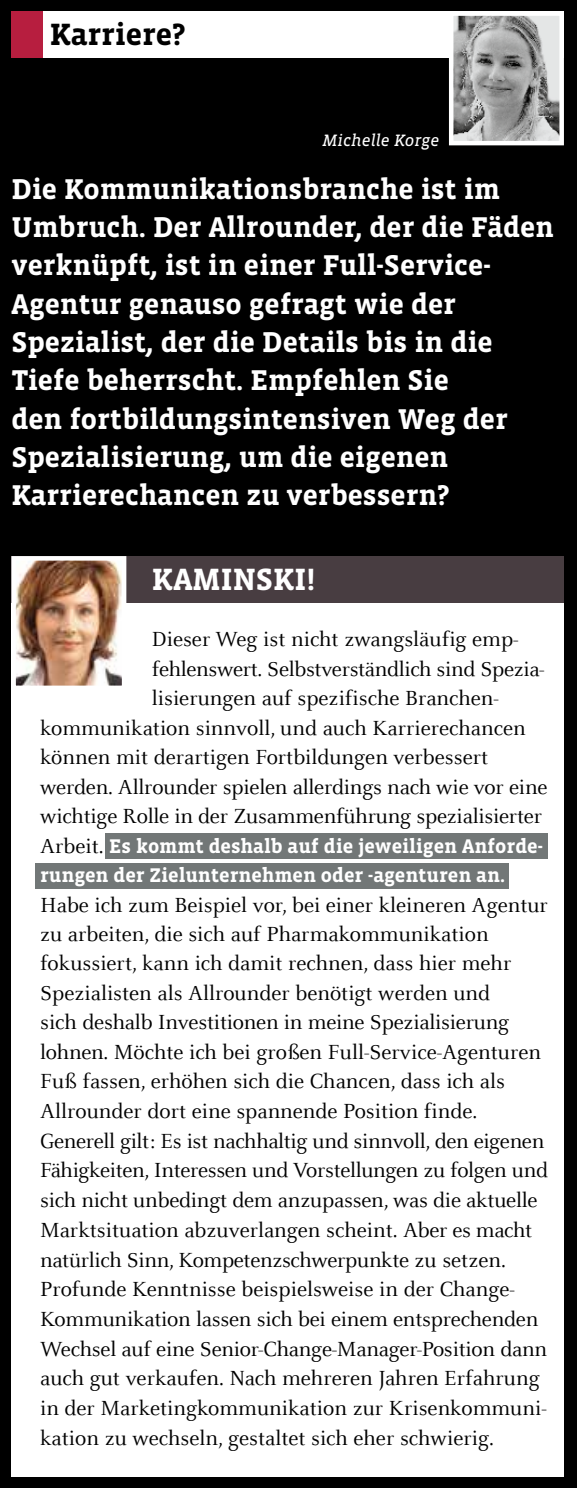
<style>
.page{position:relative;width:577px;height:1488px;background:#fff}
.page>*{position:absolute;margin:0;border:0;box-sizing:border-box;transform-origin:0 0}
.t1{font:700 31.5px "Vista Slab OT";color:#fff}
.t2{font:700 31.5px "Vista Slab OT";color:#000}
.t3{font:700 29.25px/38.2px "Vista Slab OT";color:#fff}
.t4{font:22.5px/29.7px "Celeste Offc";color:#000}
.t5{font:700 20.25px/29.5px "Vista Slab OT";color:#fff}
.t6{font:italic 16.88px "Vista Slab OT";color:#fff}
.s1{font-family:"Celeste Offc";font-weight:400;font-size:22.5px;color:#000}
</style>
<div class="page">
<div style="left:0;top:0;width:576px;height:1487px;background:#000"></div>
<div style="left:11px;top:602px;width:552px;height:874px;background:#fff"></div>
<div style="left:106px;top:833px;width:441px;height:25px;background:#727777"></div>
<div style="left:36px;top:862px;width:472px;height:26px;background:#727777"></div>
<div style="left:128px;top:556px;width:435px;height:46px;background:#483d41"></div>
<img style="left:11px;top:556px;width:117px;height:130px">
<div style="left:11px;top:11px;width:552px;height:47px;background:#fff"></div>
<div style="left:11px;top:11px;width:32px;height:47px;background:#b71e3f"></div>
<svg style="left:448px;top:11px;width:116px;height:135px;background:#acadad"></svg>
<h1 class="t2" style="left:50px;top:19px;width:137px">Karriere?</h1>
<p class="t6" style="left:322px;top:131px;width:118px">Michelle Korge</p>
<p class="t3" style="left:11px;top:170px;width:543px">Die Kommunikationsbranche ist im Umbruch. Der Allrounder, der die Fäden verknüpft, ist in einer Full-Service-Agentur genauso gefragt wie der Spezialist, der die Details bis in die Tiefe beherrscht. Empfehlen Sie<br>den fortbildungsintensiven Weg der Spezialisierung, um die eigenen Karrierechancen zu verbessern?</p>
<h1 class="t1" style="left:152px;top:563px;width:165px">KAMINSKI!</h1>
<p class="t4" style="left:152px;top:624px;width:368px">Dieser Weg ist nicht zwangsläufig emp-</p>
<p class="t4" style="left:152px;top:654px;width:394px">fehlenswert. Selbstverständlich sind Spezia-</p>
<p class="t4" style="left:152px;top:683px;width:347px">lisierungen auf spezifische Branchen-</p>
<p class="t4" style="left:40px;top:713px;width:487px">kommunikation sinnvoll, und auch Karrierechancen</p>
<p class="t4" style="left:40px;top:742px;width:449px">können mit derartigen Fortbildungen verbessert</p>
<p class="t4" style="left:40px;top:772px;width:508px">werden. Allrounder spielen allerdings nach wie vor eine</p>
<p class="t4" style="left:40px;top:801px;width:503px">wichtige Rolle in der Zusammenführung spezialisierter</p>
<p class="t5" style="left:40px;top:831px;width:503px"><span class="s1">Arbeit.</span> Es kommt deshalb auf die jeweiligen Anforde&shy;rungen der Zielunternehmen oder -agenturen an.</p>
<p class="t4" style="left:40px;top:890px;width:509px">Habe ich zum Beispiel vor, bei einer kleineren Agentur zu arbeiten, die sich auf Pharmakommunikation fokussiert, kann ich damit rechnen, dass hier mehr Spezialisten als Allrounder benötigt werden und<br>sich deshalb Investitionen in meine Spezialisierung lohnen. Möchte ich bei großen Full-Service-Agenturen Fuß fassen, erhöhen sich die Chancen, dass ich als Allrounder dort eine spannende Position finde.<br>Generell gilt: Es ist nachhaltig und sinnvoll, den eigenen Fähigkeiten, Interessen und Vorstellungen zu folgen und sich nicht unbedingt dem anzupassen, was die aktuelle Marktsituation abzuverlangen scheint. Aber es macht natürlich Sinn, Kompetenzschwerpunkte zu setzen.<br>Profunde Kenntnisse beispielsweise in der Change-Kommunikation lassen sich bei einem entsprechenden Wechsel auf eine Senior-Change-Manager-Position dann auch gut verkaufen. Nach mehreren Jahren Erfahrung in der Marketingkommunikation zur Krisenkommuni&shy;kation zu wechseln, gestaltet sich eher schwierig.</p>
</div>
